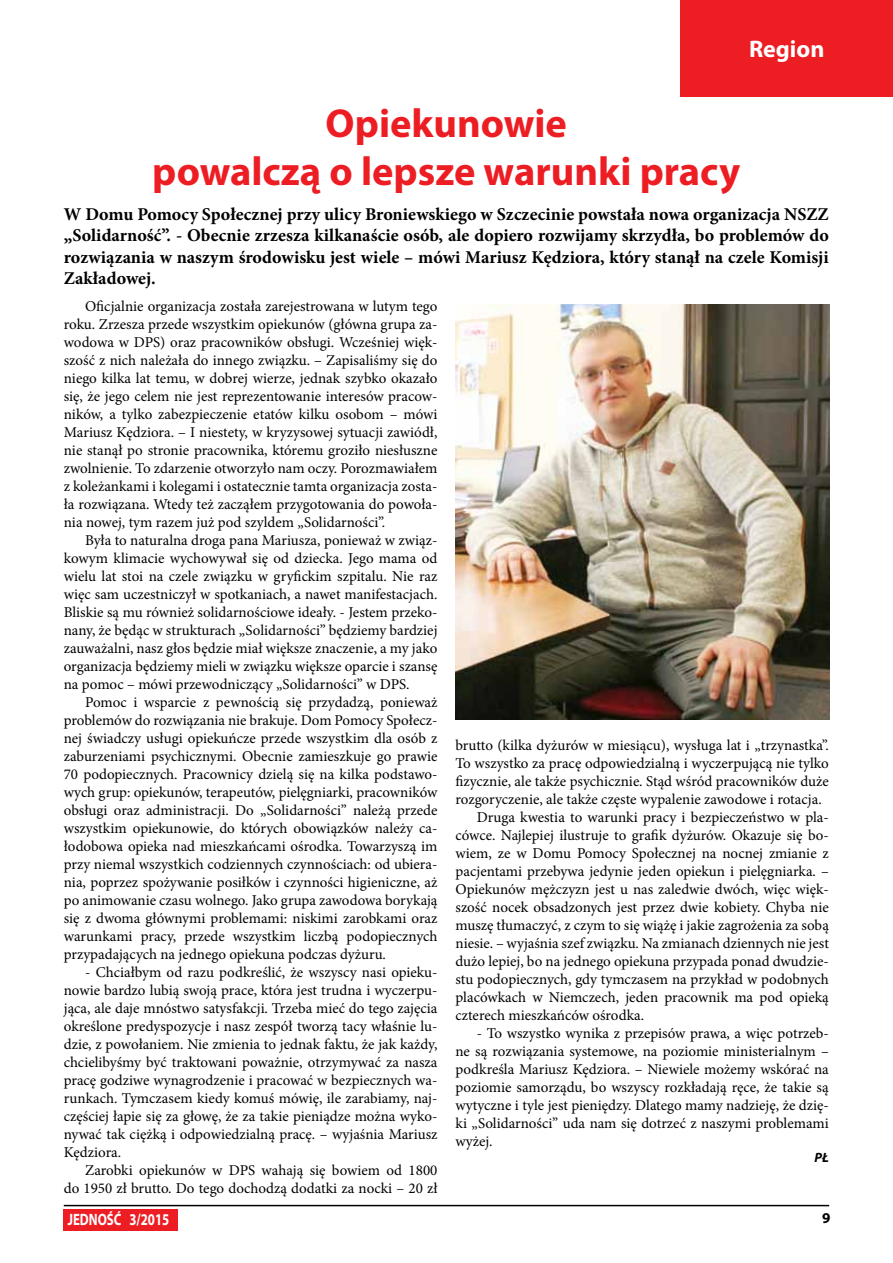
<style>
.page{position:relative;width:893px;height:1263px;background:#fff}
.page>*{position:absolute;margin:0;border:0;box-sizing:border-box;transform-origin:0 0}
.t1{font:700 40.5px/48.6px "Myriad Pro";color:#ed1d24;text-align:center}
.t2{font:700 24px "Myriad Pro";color:#fff}
.t3{font:700 18px/21.6px "Minion Pro";color:#000;text-align:justify}
.t4{font:700 16.5px "Myriad Pro";color:#fff;scale:.78 1}
.t5{font:15px/18px "Minion Pro";color:#000;text-align:justify}
.t6{font:700 15px "Myriad Pro";color:#000}
.t7{font:italic 700 13.5px "Myriad Pro";color:#000}
</style>
<div class="page">
<div style="left:680px;top:0;width:213px;height:96px;background:#ed1d24"></div>
<div style="left:64px;top:1209px;width:114px;height:21px;background:#ed1d24"></div>
<hr style="left:64px;top:1205px;width:765px;height:1px;background:#000">
<img style="left:455px;top:304px;width:374px;height:416px">
<h2 class="t2" style="left:749px;top:33px;width:77px">Region</h2>
<h1 class="t1" style="left:152px;top:97px;width:589px">Opiekunowie<br>powalczą o lepsze warunki pracy</h1>
<p class="t3" style="left:64px;top:203px;width:767px">W Domu Pomocy Społecznej przy ulicy Broniewskiego w Szczecinie powstała nowa organizacja NSZZ „Solidarność”. - Obecnie zrzesza kilkanaście osób, ale dopiero rozwijamy skrzydła, bo problemów do rozwiązania w naszym środowisku jest wiele – mówi Mariusz Kędziora, który stanął na czele Komisji Zakładowej.</p>
<p class="t5" style="left:64px;top:297px;width:375px;text-indent:21px">Oficjalnie organizacja została zarejestrowana w lutym tego roku. Zrzesza przede wszystkim opiekunów (główna grupa za&shy;wodowa w DPS) oraz pracowników obsługi. Wcześniej więk&shy;szość z nich należała do innego związku. – Zapisaliśmy się do niego kilka lat temu, w dobrej wierze, jednak szybko okazało się, że jego celem nie jest reprezentowanie interesów pracow&shy;ników, a tylko zabezpieczenie etatów kilku osobom – mówi Mariusz Kędziora. – I niestety, w kryzysowej sytuacji zawiódł, nie stanął po stronie pracownika, któremu groziło niesłuszne zwolnienie. To zdarzenie otworzyło nam oczy. Porozmawiałem z koleżankami i kolegami i ostatecznie tamta organizacja zosta&shy;ła rozwiązana. Wtedy też zacząłem przygotowania do powoła&shy;nia nowej, tym razem już pod szyldem „Solidarności”.</p>
<p class="t5" style="left:64px;top:531px;width:375px;text-indent:21px">Była to naturalna droga pana Mariusza, ponieważ w związ&shy;kowym klimacie wychowywał się od dziecka. Jego mama od wielu lat stoi na czele związku w gryfickim szpitalu. Nie raz więc sam uczestniczył w spotkaniach, a nawet manifestacjach.<br>Bliskie są mu również solidarnościowe ideały. - Jestem przeko&shy;nany, że będąc w strukturach „Solidarności” będziemy bardziej zauważalni, nasz głos będzie miał większe znaczenie, a my jako organizacja będziemy mieli w związku większe oparcie i szansę na pomoc – mówi przewodniczący „Solidarności” w DPS.</p>
<p class="t5" style="left:64px;top:693px;width:375px;text-indent:21px">Pomoc i wsparcie z pewnością się przydadzą, ponieważ problemów do rozwiązania nie brakuje. Dom Pomocy Społecz&shy;nej świadczy usługi opiekuńcze przede wszystkim dla osób z zaburzeniami psychicznymi. Obecnie zamieszkuje go prawie 70 podopiecznych. Pracownicy dzielą się na kilka podstawo&shy;wych grup: opiekunów, terapeutów, pielęgniarki, pracowników obsługi oraz administracji. Do „Solidarności” należą przede wszystkim opiekunowie, do których obowiązków należy ca&shy;łodobowa opieka nad mieszkańcami ośrodka. Towarzyszą im przy niemal wszystkich codziennych czynnościach: od ubiera&shy;nia, poprzez spożywanie posiłków i czynności higieniczne, aż po animowanie czasu wolnego. Jako grupa zawodowa borykają się z dwoma głównymi problemami: niskimi zarobkami oraz warunkami pracy, przede wszystkim liczbą podopiecznych przypadających na jednego opiekuna podczas dyżuru.</p>
<p class="t5" style="left:64px;top:963px;width:375px;text-indent:21px">- Chciałbym od razu podkreślić, że wszyscy nasi opieku&shy;nowie bardzo lubią swoją prace, która jest trudna i wyczerpu&shy;jąca, ale daje mnóstwo satysfakcji. Trzeba mieć do tego zajęcia określone predyspozycje i nasz zespół tworzą tacy właśnie lu&shy;dzie, z powołaniem. Nie zmienia to jednak faktu, że jak każdy, chcielibyśmy być traktowani poważnie, otrzymywać za nasza pracę godziwe wynagrodzenie i pracować w bezpiecznych wa&shy;runkach. Tymczasem kiedy komuś mówię, ile zarabiamy, naj&shy;częściej łapie się za głowę, że za takie pieniądze można wyko&shy;nywać tak ciężką i odpowiedzialną pracę. – wyjaśnia Mariusz Kędziora.</p>
<p class="t5" style="left:64px;top:1161px;width:375px;text-align:right">Zarobki opiekunów w DPS wahają się bowiem od 1800<br>do 1950 zł brutto. Do tego dochodzą dodatki za nocki – 20 zł</p>
<p class="t5" style="left:455px;top:736px;width:375px">brutto (kilka dyżurów w miesiącu), wysługa lat i „trzynastka”.</p>
<p class="t5" style="left:455px;top:754px;width:375px">To wszystko za pracę odpowiedzialną i wyczerpującą nie tylko</p>
<p class="t5" style="left:455px;top:772px;width:375px">fizycznie, ale także psychicznie. Stąd wśród pracowników duże</p>
<p class="t5" style="left:455px;top:790px;width:368px">rozgoryczenie, ale także częste wypalenie zawodowe i rotacja.</p>
<p class="t5" style="left:477px;top:808px;width:354px">Druga kwestia to warunki pracy i bezpieczeństwo w pla-</p>
<p class="t5" style="left:455px;top:826px;width:375px">cówce. Najlepiej ilustruje to grafik dyżurów. Okazuje się bo-</p>
<p class="t5" style="left:455px;top:844px;width:375px">wiem, ze w Domu Pomocy Społecznej na nocnej zmianie z</p>
<p class="t5" style="left:455px;top:862px;width:375px">pacjentami przebywa jedynie jeden opiekun i pielęgniarka. –</p>
<p class="t5" style="left:455px;top:880px;width:375px">Opiekunów mężczyzn jest u nas zaledwie dwóch, więc więk-</p>
<p class="t5" style="left:455px;top:898px;width:375px">szość nocek obsadzonych jest przez dwie kobiety. Chyba nie</p>
<p class="t5" style="left:455px;top:916px;width:375px">muszę tłumaczyć, z czym to się wiążę i jakie zagrożenia za sobą</p>
<p class="t5" style="left:455px;top:934px;width:375px">niesie. – wyjaśnia szef związku. Na zmianach dziennych nie jest</p>
<p class="t5" style="left:455px;top:952px;width:375px">dużo lepiej, bo na jednego opiekuna przypada ponad dwudzie-</p>
<p class="t5" style="left:455px;top:970px;width:375px">stu podopiecznych, gdy tymczasem na przykład w podobnych</p>
<p class="t5" style="left:455px;top:988px;width:375px">placówkach w Niemczech, jeden pracownik ma pod opieką</p>
<p class="t5" style="left:455px;top:1006px;width:190px">czterech mieszkańców ośrodka.</p>
<p class="t5" style="left:455px;top:1024px;width:375px;text-indent:21px">- To wszystko wynika z przepisów prawa, a więc potrzeb&shy;ne są rozwiązania systemowe, na poziomie ministerialnym – podkreśla Mariusz Kędziora. – Niewiele możemy wskórać na poziomie samorządu, bo wszyscy rozkładają ręce, że takie są wytyczne i tyle jest pieniędzy. Dlatego mamy nadzieję, że dzię&shy;ki „Solidarności” uda nam się dotrzeć z naszymi problemami wyżej.</p>
<p class="t7" style="left:814px;top:1149px;width:16px">PŁ</p>
<p class="t4" style="left:68px;top:1208px;width:132px">JEDNOŚĆ 3/2015</p>
<p class="t6" style="left:822px;top:1208px;width:10px">9</p>
</div>
